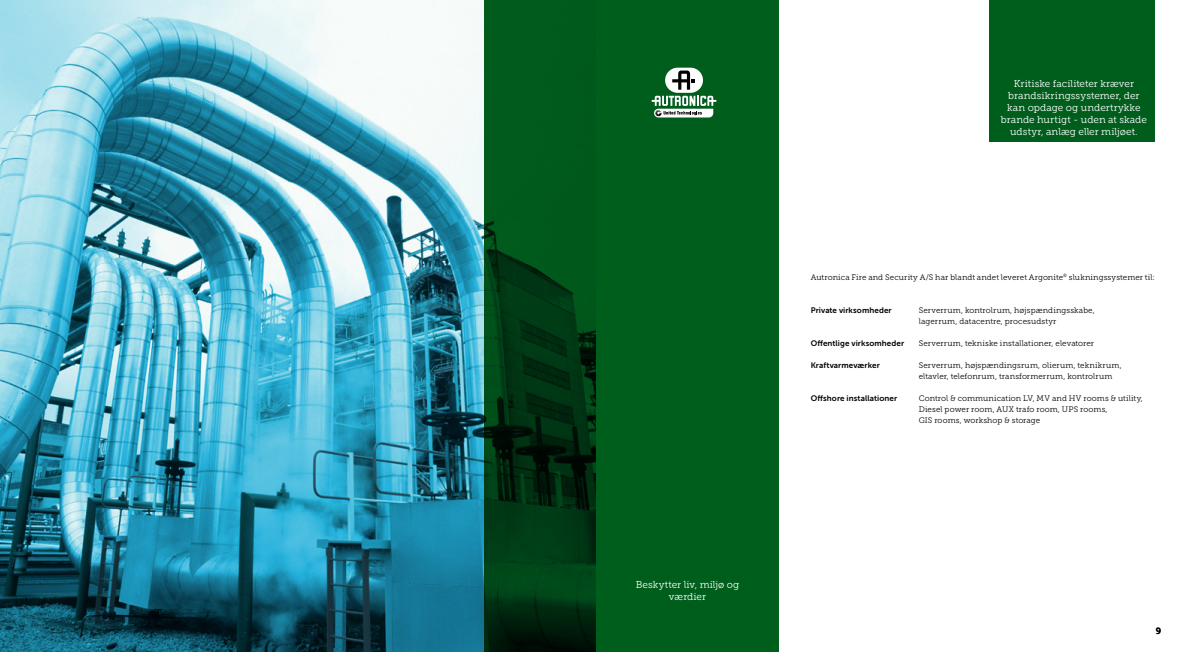
<style>
.page{position:relative;width:1191px;height:652px;background:#fff}
.page>*{position:absolute;margin:0;border:0;box-sizing:border-box;transform-origin:0 0}
.Tekstutdrag_10_pt{font:10px/12px "Museo Slab 300";color:#fff;text-align:center}
.t1{font:9px "Museo Sans 700";color:#000}
.Brødtekst_8_pt{font:8px/11px "Museo Slab 300";letter-spacing:.01em;color:#000}
.Brødtekst_8_pt-2{font:8px "Museo Sans 700";letter-spacing:.01em;color:#000}
</style>
<div class="page">
<div style="left:990px;top:0;width:165px;height:142px;background:#005e1d"></div>
<img style="left:0;top:0;width:484px;height:652px">
<svg style="left:484px;top:0;width:295px;height:652px;background:#00531a"></svg>
<div style="left:665px;top:68px;width:38px;height:25px;background:#fff;border-radius:13px"></div>
<svg style="left:672px;top:71px;width:22px;height:19px"></svg>
<svg style="left:651px;top:96px;width:65px;height:21px"></svg>
<p class="Tekstutdrag_10_pt" style="left:635px;top:579px;width:105px">Beskytter liv, miljø og værdier</p>
<p class="Tekstutdrag_10_pt" style="left:1000px;top:78px;width:148px">Kritiske faciliteter kræver brandsikringssystemer, der kan opdage og undertrykke brande hurtigt - uden at skade</p>
<p class="Tekstutdrag_10_pt" style="left:1010px;top:126px;width:129px">udstyr, anlæg eller miljøet.</p>
<p class="Brødtekst_8_pt" style="left:810px;top:271px;width:346px">Autronica Fire and Security A/S har blandt andet leveret Argonite<sup>®</sup> slukningssystemer til:</p>
<p class="Brødtekst_8_pt-2" style="left:810px;top:305px;width:82px">Private virksomheder</p>
<p class="Brødtekst_8_pt" style="left:918px;top:304px;width:177px">Serverrum, kontrolrum, højspændingsskabe,</p>
<p class="Brødtekst_8_pt" style="left:918px;top:315px;width:139px">lagerrum, datacentre, procesudstyr</p>
<p class="Brødtekst_8_pt-2" style="left:810px;top:338px;width:95px">Offentlige virksomheder</p>
<p class="Brødtekst_8_pt" style="left:918px;top:337px;width:177px">Serverrum, tekniske installationer, elevatorer</p>
<p class="Brødtekst_8_pt-2" style="left:810px;top:360px;width:71px">Kraftvarmeværker</p>
<p class="Brødtekst_8_pt" style="left:918px;top:359px;width:204px">Serverrum, højspændingsrum, olierum, teknikrum,</p>
<p class="Brødtekst_8_pt" style="left:918px;top:370px;width:195px">eltavler, telefonrum, transformerrum, kontrolrum</p>
<p class="Brødtekst_8_pt-2" style="left:810px;top:393px;width:88px">Offshore installationer</p>
<p class="Brødtekst_8_pt" style="left:918px;top:392px;width:225px">Control &amp; communication LV, MV and HV rooms &amp; utility,<br>Diesel power room, AUX trafo room, UPS rooms,</p>
<p class="Brødtekst_8_pt" style="left:918px;top:414px;width:123px">GIS rooms, workshop &amp; storage</p>
<p class="t1" style="left:1156px;top:626px;width:7px">9</p>
</div>
